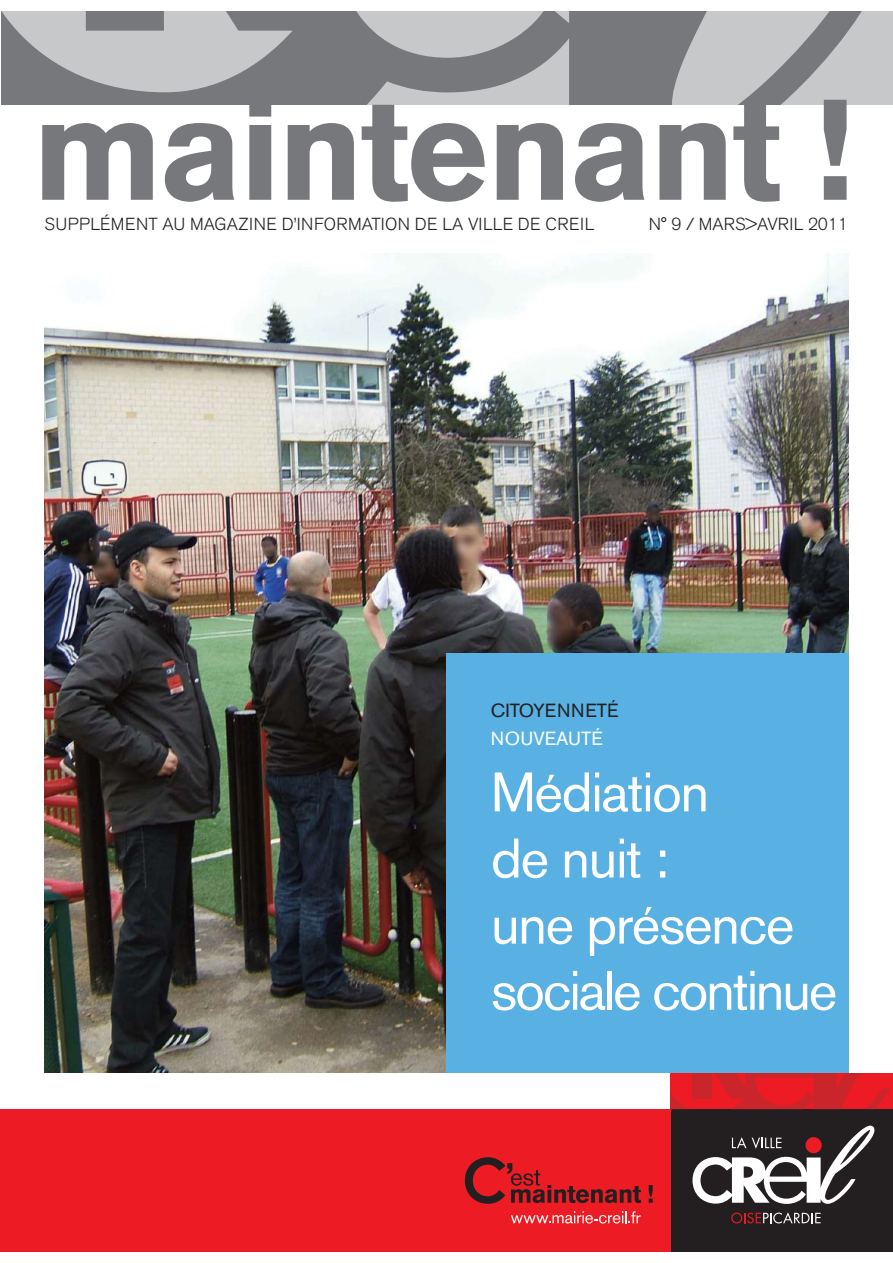
<style>
.page{position:relative;width:893px;height:1263px;background:#fff}
.page>*{position:absolute;margin:0;border:0;box-sizing:border-box;transform-origin:0 0}
.t1{font:55.05px/66.2px "Akzidenz Grotesk BE";letter-spacing:-.025em;color:#fff}
.t2{font:18.9px "Akzidenz Grotesk BE";color:#231f20}
.t3{font:18.9px "Akzidenz Grotesk BE";color:#fff}
.t4{font:17.25px "Akzidenz Grotesk BE Light Os F";letter-spacing:.025em;color:#231f20}
.t5{font:17.25px "Akzidenz Grotesk BE Light Os F";letter-spacing:-.005em;color:#231f20}
.s1{font-family:"Akzidenz Grotesk BE";font-weight:300}
</style>
<div class="page">
<img style="left:45px;top:254px;width:803px;height:819px">
<div style="left:446px;top:654px;width:402px;height:419px;background:#58b0e3"></div>
<div style="left:670px;top:1109px;width:223px;height:143px;background:#231f20"></div>
<div style="left:670px;top:1073px;width:223px;height:36px;background:#ed1c24"></div>
<svg style="left:692px;top:1126px;width:182px;height:78px"></svg>
<svg style="left:731px;top:1212px;width:90px;height:11px"></svg>
<svg style="left:670px;top:1092px;width:19px;height:17px"></svg>
<div style="left:692px;top:1073px;width:20px;height:26px;background:#c9252b"></div>
<svg style="left:715px;top:1073px;width:175px;height:36px"></svg>
<div style="left:0;top:1109px;width:670px;height:143px;background:#ed1c24"></div>
<svg style="left:511px;top:1211px;width:130px;height:13px"></svg>
<svg style="left:649px;top:1185px;width:4px;height:18px"></svg>
<svg style="left:465px;top:1157px;width:176px;height:47px"></svg>
<svg style="left:2px;top:11px;width:891px;height:94px;background:#9e9fa2"></svg>
<svg style="left:42px;top:123px;width:111px;height:77px"></svg>
<svg style="left:165px;top:123px;width:69px;height:79px"></svg>
<svg style="left:249px;top:100px;width:22px;height:100px;background:#848588"></svg>
<svg style="left:288px;top:123px;width:66px;height:77px"></svg>
<svg style="left:362px;top:105px;width:123px;height:97px"></svg>
<svg style="left:497px;top:123px;width:66px;height:77px"></svg>
<svg style="left:575px;top:123px;width:69px;height:79px"></svg>
<svg style="left:659px;top:123px;width:67px;height:77px"></svg>
<svg style="left:733px;top:105px;width:46px;height:97px"></svg>
<svg style="left:824px;top:100px;width:22px;height:100px"></svg>
<p class="t4" style="left:45px;top:218px;width:551px">SUPPLÉMENT AU MAGAZINE D’INFORMATION DE LA VILLE DE CREIL</p>
<p class="t5" style="left:649px;top:218px;width:201px">N° <span class="s1">9</span> / MARS&gt;AVRIL <span class="s1">2011</span></p>
<p class="t2" style="left:491px;top:704px;width:129px">CITOYENNETÉ</p>
<p class="t3" style="left:491px;top:732px;width:113px">NOUVEAUTÉ</p>
<h1 class="t1" style="left:491px;top:765px;width:348px">Médiation<br>de nuit :<br>une présence sociale continue</h1>
</div>
